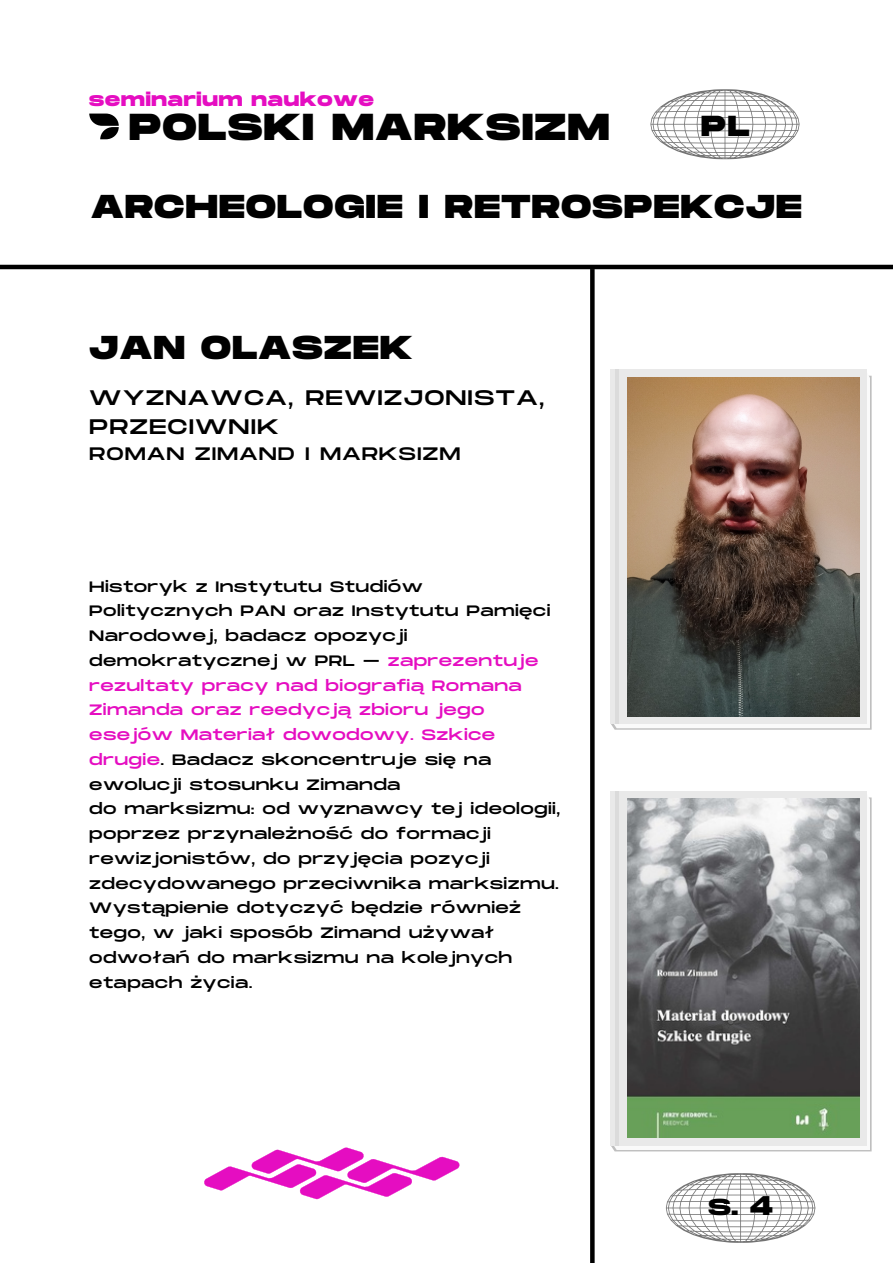
<style>
.page{position:relative;width:893px;height:1264px;background:#fff}
.page>*{position:absolute;margin:0;border:0;box-sizing:border-box;transform-origin:0 0}
.t1{font:800 37.5px "Monument Extended";letter-spacing:.045em;color:#000}
.t2{font:800 33px "Monument Extended";letter-spacing:.045em;color:#000}
.t3{font:800 28.95px "Monument Extended";color:#000}
.t4{font:700 27px "Monument Extended";color:#000}
.t5{font:21px/29.2px "Monument Extended";letter-spacing:.05em;color:#000}
.t6{font:18px "Monument Extended";letter-spacing:.05em;color:#000}
.t7{font:800 18px "Monument Extended";letter-spacing:.05em;color:#e50dc1}
.t8{font:15px/24.8px "Monument Extended";letter-spacing:.025em;color:#000}
.s1{color:#e50dc1}
</style>
<div class="page">
<svg style="left:650px;top:89px;width:149px;height:70px"></svg>
<svg style="left:89px;top:114px;width:30px;height:25px"></svg>
<hr style="left:0;top:265px;width:892px;height:4px;background:#000">
<svg style="left:590px;top:269px;width:4px;height:993px;background:#080808"></svg>
<div style="left:610px;top:370px;width:256px;height:353px;background:#e9e9e9"></div>
<img style="left:627px;top:377px;width:232px;height:339px">
<hr style="left:615px;top:370px;width:3px;height:353px;background:#dbdbdb">
<div style="left:610px;top:791px;width:256px;height:354px;background:#e9e9e9"></div>
<img style="left:627px;top:799px;width:232px;height:338px">
<hr style="left:615px;top:791px;width:3px;height:354px;background:#dbdbdb">
<svg style="left:204px;top:1147px;width:256px;height:52px"></svg>
<svg style="left:666px;top:1173px;width:149px;height:69px"></svg>
<p class="t7" style="left:89px;top:89px;width:286px">seminarium naukowe</p>
<h1 class="t1" style="left:129px;top:106px;width:481px">POLSKI MARKSIZM</h1>
<h3 class="t3" style="left:701px;top:110px;width:50px">PL</h3>
<h2 class="t2" style="left:91px;top:188px;width:712px">ARCHEOLOGIE I RETROSPEKCJE</h2>
<h2 class="t2" style="left:89px;top:329px;width:325px">JAN OLASZEK</h2>
<h3 class="t5" style="left:89px;top:384px;width:457px">WYZNAWCA, REWIZJONISTA,<br>PRZECIWNIK</h3>
<p class="t6" style="left:89px;top:444px;width:373px">ROMAN ZIMAND I MARKSIZM</p>
<p class="t8" style="left:89px;top:575px;width:472px">Historyk z Instytutu Studiów Politycznych PAN oraz Instytutu Pamięci Narodowej, badacz opozycji demokratycznej w PRL – <span class="s1">zaprezentuje rezultaty pracy nad biografią Romana Zimanda oraz reedycją zbioru jego esejów Materiał dowodowy. Szkice drugie</span>. Badacz skoncentruje się na ewolucji stosunku Zimanda<br>do marksizmu: od wyznawcy tej ideologii, poprzez przynależność do formacji rewizjonistów, do przyjęcia pozycji zdecydowanego przeciwnika marksizmu.<br>Wystąpienie dotyczyć będzie również tego, w jaki sposób Zimand używał odwołań do marksizmu na kolejnych etapach życia.</p>
<h3 class="t4" style="left:708px;top:1191px;width:66px">s. 4</h3>
</div>
